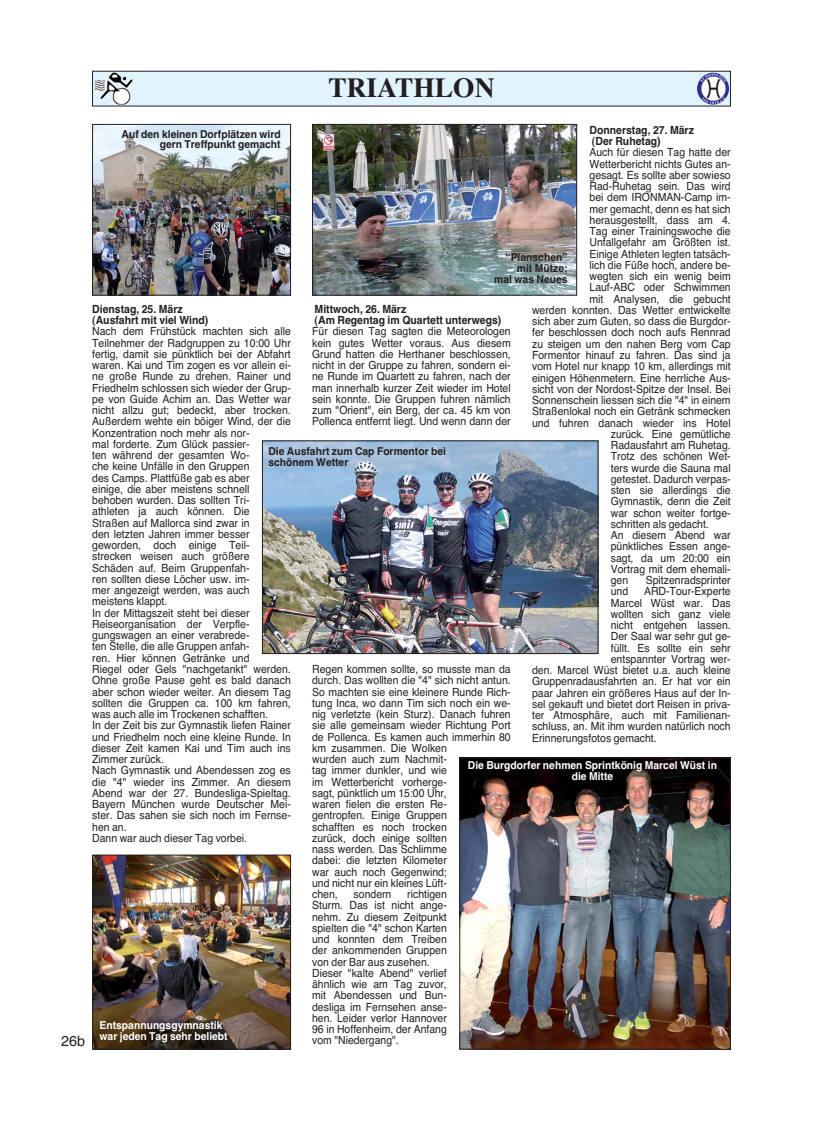
<style>
.page{position:relative;width:823px;height:1131px;background:#fff}
.page>*{position:absolute;margin:0;border:0;box-sizing:border-box;transform-origin:0 0}
.t1{font:700 27.5px "Times";color:#231f20}
.t2{font:14.38px "Helvetica";color:#231f20}
.t3{font:11.25px/11.2px "Helvetica";color:#231f20;scale:.93 1}
.t4{font:700 11.25px "Helvetica";color:#231f20;scale:.93 1}
.t5{font:700 10.88px/10.9px "Helvetica";color:#231f20;text-align:right;scale:.95 1}
.t6{font:700 10.88px/10.9px "Helvetica";color:#fff;text-align:center;scale:.95 1}
.s1{font-weight:700}
</style>
<div class="page">
<div style="left:92px;top:71px;width:638px;height:35px;background:#e1f4fd"></div>
<img style="left:696px;top:73px;width:32px;height:32px;border-radius:14px">
<img style="left:95px;top:73px;width:37px;height:32px">
<img style="left:94px;top:126px;width:195px;height:167px">
<div style="left:92px;top:124px;width:199px;height:171px;border:1px solid #231f20"></div>
<img style="left:94px;top:856px;width:195px;height:191px">
<div style="left:92px;top:854px;width:199px;height:195px;border:1px solid #231f20"></div>
<img style="left:314px;top:126px;width:260px;height:167px">
<div style="left:312px;top:124px;width:264px;height:171px;border:1px solid #231f20"></div>
<img style="left:264px;top:442px;width:332px;height:210px">
<div style="left:262px;top:440px;width:336px;height:214px;border:1px solid #231f20"></div>
<img style="left:461px;top:759px;width:267px;height:288px">
<div style="left:459px;top:757px;width:271px;height:292px;border:1px solid #231f20"></div>
<p class="t1" style="left:328px;top:77px;width:168px">TRIATHLON</p>
<p class="t4" style="left:589px;top:126px;width:114px">Donnerstag, 27. März</p>
<p class="t4" style="left:591px;top:137px;width:75px">(Der Ruhetag)</p>
<p class="t3" style="left:589px;top:148px;width:153px">Auch für diesen Tag hatte der</p>
<p class="t3" style="left:589px;top:159px;width:153px">Wetterbericht nichts Gutes an-</p>
<p class="t3" style="left:589px;top:170px;width:153px">gesagt. Es sollte aber sowieso</p>
<p class="t3" style="left:589px;top:182px;width:153px">Rad-Ruhetag sein. Das wird</p>
<p class="t3" style="left:589px;top:193px;width:153px">bei dem IRONMAN-Camp im-</p>
<p class="t3" style="left:589px;top:204px;width:153px">mer gemacht, denn es hat sich</p>
<p class="t3" style="left:589px;top:215px;width:153px">herausgestellt, dass am 4.</p>
<p class="t3" style="left:589px;top:227px;width:153px">Tag einer Trainingswoche die</p>
<p class="t3" style="left:589px;top:238px;width:153px">Unfallgefahr am Größten ist.</p>
<p class="t3" style="left:589px;top:249px;width:153px">Einige Athleten legten tatsäch-</p>
<p class="t3" style="left:589px;top:260px;width:153px">lich die Füße hoch, andere be-</p>
<p class="t3" style="left:589px;top:272px;width:153px">wegten sich ein wenig beim</p>
<p class="t3" style="left:589px;top:283px;width:153px">Lauf-ABC oder Schwimmen</p>
<p class="t3" style="left:589px;top:294px;width:153px">mit Analysen, die gebucht</p>
<p class="t3" style="left:531px;top:305px;width:215px">werden konnten. Das Wetter entwickelte</p>
<p class="t3" style="left:531px;top:317px;width:215px">sich aber zum Guten, so dass die Burgdor-</p>
<p class="t3" style="left:531px;top:328px;width:215px">fer beschlossen doch noch aufs Rennrad</p>
<p class="t3" style="left:531px;top:339px;width:215px">zu steigen um den nahen Berg vom Cap</p>
<p class="t3" style="left:531px;top:350px;width:215px">Formentor hinauf zu fahren. Das sind ja</p>
<p class="t3" style="left:531px;top:362px;width:215px">vom Hotel nur knapp 10 km, allerdings mit</p>
<p class="t3" style="left:531px;top:373px;width:215px">einigen Höhenmetern. Eine herrliche Aus-</p>
<p class="t3" style="left:531px;top:384px;width:215px">sicht von der Nordost-Spitze der Insel. Bei</p>
<p class="t3" style="left:531px;top:395px;width:215px">Sonnenschein liessen sich die "4" in einem</p>
<p class="t3" style="left:531px;top:407px;width:215px">Straßenlokal noch ein Getränk schmecken</p>
<p class="t3" style="left:531px;top:418px;width:215px">und fuhren danach wieder ins Hotel</p>
<p class="t3" style="left:610px;top:429px;width:130px">zurück. Eine gemütliche</p>
<p class="t3" style="left:610px;top:440px;width:130px">Radausfahrt am Ruhetag.</p>
<p class="t3" style="left:610px;top:452px;width:130px">Trotz des schönen Wet-</p>
<p class="t3" style="left:610px;top:463px;width:130px">ters wurde die Sauna mal</p>
<p class="t3" style="left:610px;top:474px;width:130px">getestet. Dadurch verpas-</p>
<p class="t3" style="left:610px;top:485px;width:130px">sten sie allerdings die</p>
<p class="t3" style="left:610px;top:497px;width:130px">Gymnastik, denn die Zeit</p>
<p class="t3" style="left:610px;top:508px;width:130px">war schon weiter fortge-</p>
<p class="t3" style="left:610px;top:519px;width:107px">schritten als gedacht.</p>
<p class="t3" style="left:610px;top:530px;width:130px">An diesem Abend war</p>
<p class="t3" style="left:610px;top:542px;width:130px">pünktliches Essen ange-</p>
<p class="t3" style="left:610px;top:553px;width:130px">sagt, da um 20:00 ein</p>
<p class="t3" style="left:610px;top:564px;width:130px">Vortrag mit dem ehemali-</p>
<p class="t3" style="left:610px;top:575px;width:20px">gen</p>
<p class="t3" style="left:645px;top:575px;width:93px">Spitzenradsprinter</p>
<p class="t3" style="left:610px;top:587px;width:20px">und</p>
<p class="t3" style="left:643px;top:587px;width:95px">ARD-Tour-Experte</p>
<p class="t3" style="left:610px;top:598px;width:130px">Marcel Wüst war. Das</p>
<p class="t3" style="left:610px;top:609px;width:130px">wollten sich ganz viele</p>
<p class="t3" style="left:610px;top:620px;width:130px">nicht entgehen lassen.</p>
<p class="t3" style="left:610px;top:632px;width:130px">Der Saal war sehr gut ge-</p>
<p class="t3" style="left:610px;top:643px;width:130px">füllt. Es sollte ein sehr</p>
<p class="t3" style="left:610px;top:654px;width:130px">entspannter Vortrag wer-</p>
<p class="t3" style="left:531px;top:665px;width:215px">den. Marcel Wüst bietet u.a. auch kleine</p>
<p class="t3" style="left:531px;top:677px;width:215px">Gruppenradausfahrten an. Er hat vor ein</p>
<p class="t3" style="left:531px;top:688px;width:215px">paar Jahren ein größeres Haus auf der In-</p>
<p class="t3" style="left:531px;top:699px;width:215px">sel gekauft und bietet dort Reisen in priva-</p>
<p class="t3" style="left:531px;top:710px;width:215px">ter Atmosphäre, auch mit Familienan-</p>
<p class="t3" style="left:531px;top:722px;width:215px">schluss, an. Mit ihm wurden natürlich noch</p>
<p class="t3" style="left:531px;top:733px;width:135px">Erinnerungsfotos gemacht.</p>
<p class="t5" style="left:121px;top:129px;width:169px">Auf den kleinen Dorfplätzen wird gern Treffpunkt gemacht</p>
<p class="t5" style="left:494px;top:253px;width:79px">“Planschen” mit Mütze;<br>mal was Neues</p>
<p class="t3" style="left:92px;top:304px;width:215px"><span class="s1">Dienstag, 25. März<br>(Ausfahrt mit viel Wind)<br></span>Nach dem Frühstück machten sich alle Teilnehmer der Radgruppen zu 10:00 Uhr fertig, damit sie pünktlich bei der Abfahrt waren. Kai und Tim zogen es vor allein ei&shy;ne große Runde zu drehen. Rainer und Friedhelm schlossen sich wieder der Grup&shy;pe von Guide Achim an. Das Wetter war nicht allzu gut; bedeckt, aber trocken.<br>Außerdem wehte ein böiger Wind, der die Konzentration noch mehr als nor-<br>mal forderte. Zum Glück passier-<br>ten während der gesamten Wo-<br>che keine Unfälle in den Gruppen<br>des Camps. Plattfüße gab es aber<br>einige, die aber meistens schnell behoben wurden. Das sollten Tri-<br>athleten ja auch können. Die<br>Straßen auf Mallorca sind zwar in<br>den letzten Jahren immer besser geworden, doch einige Teil&shy;strecken weisen auch größere Schäden auf. Beim Gruppenfah-<br>ren sollten diese Löcher usw. im-<br>mer angezeigt werden, was auch meistens klappt.<br>In der Mittagszeit steht bei dieser Reiseorganisation der Verpfle&shy;gungswagen an einer verabrede-<br>ten Stelle, die alle Gruppen anfah-<br>ren. Hier können Getränke und<br>Riegel oder Gels "nachgetankt" werden.<br>Ohne große Pause geht es bald danach aber schon wieder weiter. An diesem Tag sollten die Gruppen ca. 100 km fahren, was auch alle im Trockenen schafften.<br>In der Zeit bis zur Gymnastik liefen Rainer und Friedhelm noch eine kleine Runde. In dieser Zeit kamen Kai und Tim auch ins Zimmer zurück.<br>Nach Gymnastik und Abendessen zog es die "4" wieder ins Zimmer. An diesem Abend war der 27. Bundesliga-Spieltag.<br>Bayern München wurde Deutscher Mei&shy;ster. Das sahen sie sich noch im Fernse&shy;hen an.<br>Dann war auch dieser Tag vorbei.</p>
<p class="t3" style="left:312px;top:304px;width:215px"><span class="s1">Mittwoch, 26. März<br>(Am Regentag im Quartett unterwegs)<br></span>Für diesen Tag sagten die Meteorologen kein gutes Wetter voraus. Aus diesem Grund hatten die Herthaner beschlossen, nicht in der Gruppe zu fahren, sondern ei&shy;ne Runde im Quartett zu fahren, nach der man innerhalb kurzer Zeit wieder im Hotel sein konnte. Die Gruppen fuhren nämlich zum "Orient", ein Berg, der ca. 45 km von Pollenca entfernt liegt. Und wenn dann der</p>
<p class="t5" style="left:268px;top:447px;width:188px;text-align:left">Die Ausfahrt zum Cap Formentor bei schönem Wetter</p>
<p class="t3" style="left:312px;top:664px;width:215px">Regen kommen sollte, so musste man da durch. Das wollten die "4" sich nicht antun.<br>So machten sie eine kleinere Runde Rich&shy;tung Inca, wo dann Tim sich noch ein we&shy;nig verletzte (kein Sturz). Danach fuhren sie alle gemeinsam wieder Richtung Port de Pollenca. Es kamen auch immerhin 80 km zusammen. Die Wolken<br>wurden auch zum Nachmit-<br>tag immer dunkler, und wie<br>im Wetterbericht vorherge-<br>sagt, pünktlich um 15:00 Uhr,<br>waren fielen die ersten Re-<br>gentropfen. Einige Gruppen<br>schafften es noch trocken<br>zurück, doch einige sollten<br>nass werden. Das Schlimme<br>dabei: die letzten Kilometer<br>war auch noch Gegenwind;<br>und nicht nur ein kleines Lüft-<br>chen,</p>
<p class="t6" style="left:467px;top:760px;width:263px">Die Burgdorfer nehmen Sprintkönig Marcel Wüst in die Mitte</p>
<p class="t3" style="left:312px;top:889px;width:146px;text-indent:95px">richtigen<br>Sturm. Das ist nicht ange&shy;nehm. Zu diesem Zeitpunkt spielten die "4" schon Karten und konnten dem Treiben der ankommenden Gruppen von der Bar aus zusehen.<br>Dieser "kalte Abend" verlief ähnlich wie am Tag zuvor, mit Abendessen und Bun&shy;desliga im Fernsehen anse&shy;hen. Leider verlor Hannover<br>96 in Hoffenheim, der Anfang vom "Niedergang".</p>
<p class="t3" style="left:353px;top:889px;width:42px">sondern</p>
<p class="t6" style="left:99px;top:1020px;width:136px;text-align:left">Entspannungsgymnastik war jeden Tag sehr beliebt</p>
<p class="t2" style="left:61px;top:1035px;width:25px">26b</p>
</div>
